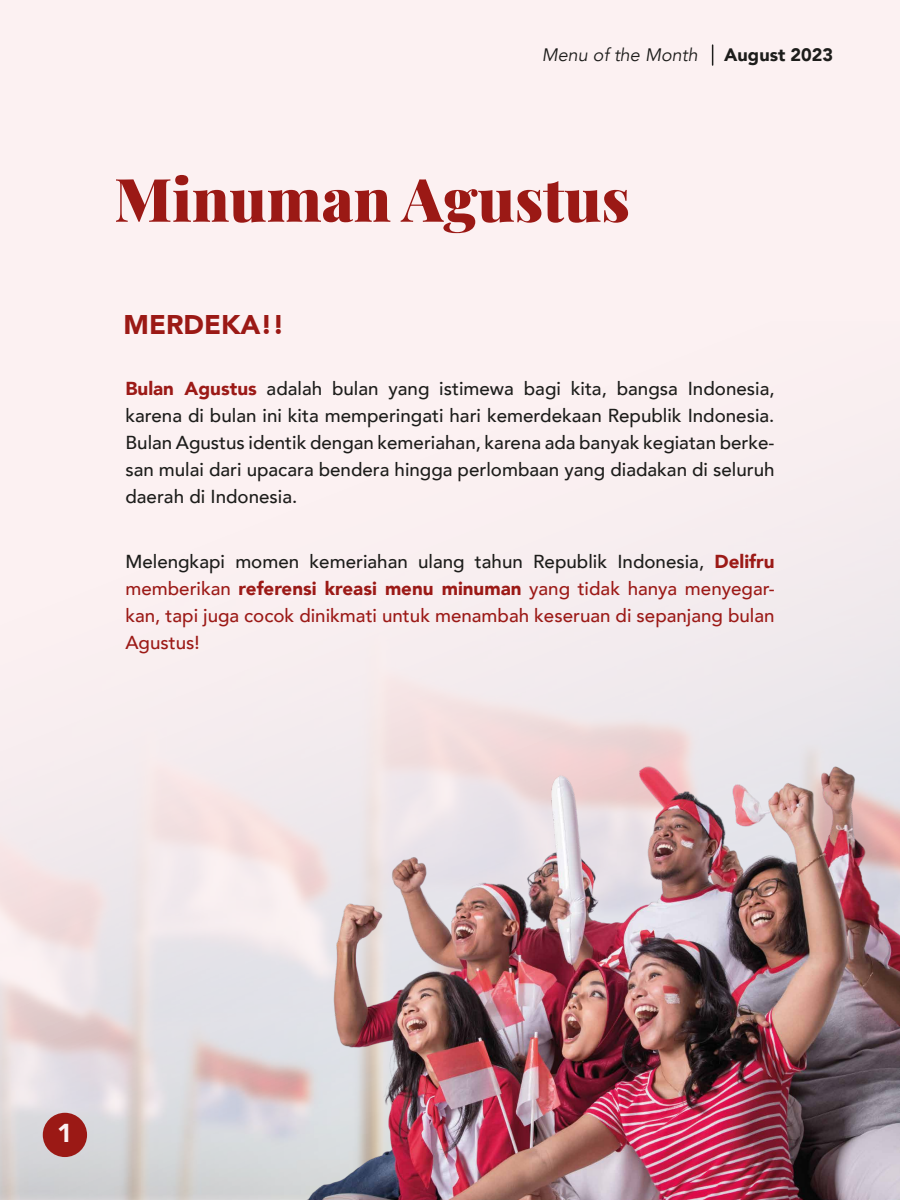
<style>
.page{position:relative;width:900px;height:1200px;background:#fcf1f2}
.page>*{position:absolute;margin:0;border:0;box-sizing:border-box;transform-origin:0 0}
.t1{font:900 60px "Playfair Display";color:#9b1915}
.t2{font:900 27px "Avenir";color:#9b1915}
.t3{font:900 25.88px "Avenir";color:#fcf1f2}
.t4{font:500 18.75px/27px "Avenir";color:#1d1d1b;text-align:justify}
.t5{font:500 18.75px/27px "Avenir";color:#9c1a17;text-align:justify}
.t6{font:italic 18px "Avenir";color:#1d1d1b}
.t7{font:900 18px "Avenir";color:#1d1d1b}
.s1{font-weight:900;color:#9c1a17}
.s2{color:#1d1d1b}
.s3{font-weight:900}
</style>
<div class="page">
<img style="left:0;top:554px;width:900px;height:646px">
<svg style="left:712px;top:45px;width:1px;height:20px"></svg>
<div style="left:43px;top:1113px;width:44px;height:44px;background:#9b1915;border-radius:50%"></div>
<img style="left:272px;top:734px;width:627px;height:466px">
<p class="t6" style="left:542px;top:44px;width:157px">Menu of the Month</p>
<p class="t7" style="left:724px;top:39px;width:110px">August 2023</p>
<h1 class="t1" style="left:114px;top:152px;width:517px">Minuman Agustus</h1>
<h2 class="t2" style="left:124px;top:301px;width:162px">MERDEKA!!</h2>
<p class="t4" style="left:125px;top:374px;width:651px"><span class="s1">Bulan Agustus</span> adalah bulan yang istimewa bagi kita, bangsa Indonesia, karena di bulan ini kita memperingati hari kemerdekaan Republik Indonesia.<br>Bulan Agustus identik dengan kemeriahan, karena ada banyak kegiatan berke&shy;san mulai dari upacara bendera hingga perlombaan yang diadakan di seluruh daerah di Indonesia.</p>
<p class="t5" style="left:125px;top:547px;width:651px"><span class="s2">Melengkapi momen kemeriahan ulang tahun Republik Indonesia,</span> <span class="s3">Delifru </span>memberikan <span class="s3">referensi kreasi menu minuman</span> yang tidak hanya menyegar&shy;kan, tapi juga cocok dinikmati untuk menambah keseruan di sepanjang bulan Agustus!</p>
<h3 class="t3" style="left:57px;top:1111px;width:17px">1</h3>
</div>
